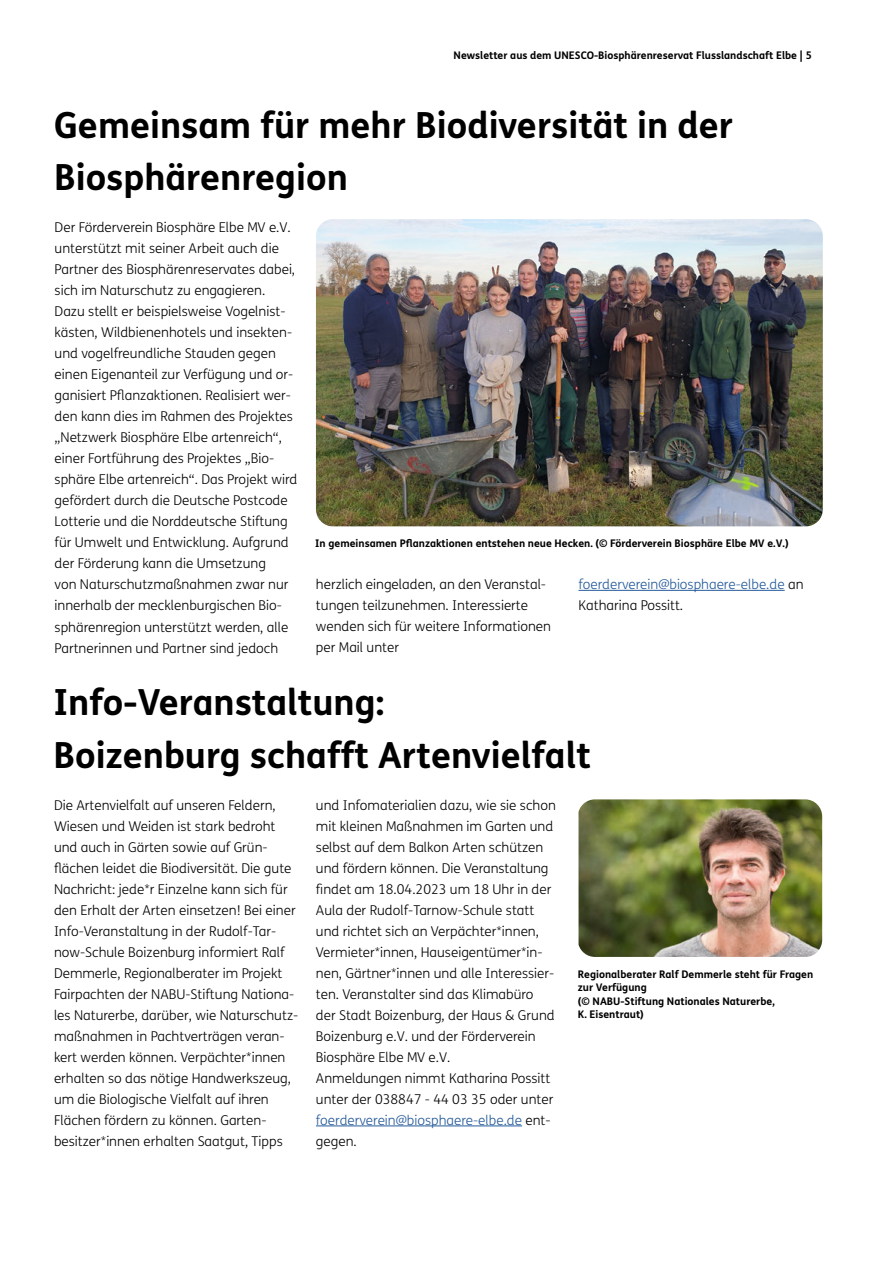
<style>
.page{position:relative;width:893px;height:1263px;background:#fff}
.page>*{position:absolute;margin:0;border:0;box-sizing:border-box;transform-origin:0 0}
.t1{font:700 36px/52.5px "FS Me";color:#000}
.t2{font:300 13.5px/21px "FS Me";color:#000}
.t3{font:300 13.5px/21px "FS Me";color:#265b9b}
.t4{font:700 10.5px/13.5px "FS Me";color:#000}
.s1{color:#000}
.s2{color:#265b9b}
</style>
<div class="page">
<img style="left:316px;top:219px;width:507px;height:307px">
<hr style="left:578px;top:590px;width:207px;height:1px;background:#265b9b">
<hr style="left:316px;top:1125px;width:206px;height:1px;background:#265b9b">
<img style="left:578px;top:799px;width:244px;height:158px">
<p class="t4" style="left:454px;top:49px;width:360px">Newsletter aus dem UNESCO-Biosphärenreservat Flusslandschaft Elbe | 5</p>
<h1 class="t1" style="left:54px;top:100px;width:681px">Gemeinsam für mehr Biodiversität in der<br>Biosphärenregion</h1>
<p class="t2" style="left:55px;top:218px;width:244px">Der Förderverein Biosphäre Elbe MV e.V. unterstützt mit seiner Arbeit auch die Partner des Biosphärenreservates dabei, sich im Naturschutz zu engagieren.<br>Dazu stellt er beispielsweise Vogelnist&shy;kästen, Wildbienenhotels und insekten&shy;und vogelfreundliche Stauden gegen einen Eigenanteil zur Verfügung und or&shy;ganisiert Pflanzaktionen. Realisiert wer&shy;den kann dies im Rahmen des Projektes „Netzwerk Biosphäre Elbe artenreich“, einer Fortführung des Projektes „Bio&shy;sphäre Elbe artenreich“. Das Projekt wird gefördert durch die Deutsche Postcode Lotterie und die Norddeutsche Stiftung für Umwelt und Entwicklung. Aufgrund der Förderung kann die Umsetzung<br>von Naturschutzmaßnahmen zwar nur innerhalb der mecklenburgischen Bio&shy;sphärenregion unterstützt werden, alle Partnerinnen und Partner sind jedoch</p>
<p class="t4" style="left:315px;top:537px;width:475px">In gemeinsamen Pflanzaktionen entstehen neue Hecken. (© Förderverein Biosphäre Elbe MV e.V.)</p>
<p class="t2" style="left:316px;top:574px;width:237px">herzlich eingeladen, an den Veranstal&shy;tungen teilzunehmen. Interessierte wenden sich für weitere Informationen per Mail unter</p>
<p class="t3" style="left:578px;top:574px;width:226px">foerderverein@biosphaere-elbe.de <span class="s1">an<br>Katharina Possitt.</span></p>
<h1 class="t1" style="left:53px;top:677px;width:539px">Info-Veranstaltung:<br>Boizenburg schafft Artenvielfalt</h1>
<p class="t2" style="left:54px;top:795px;width:246px">Die Artenvielfalt auf unseren Feldern, Wiesen und Weiden ist stark bedroht und auch in Gärten sowie auf Grün&shy;flächen leidet die Biodiversität. Die gute Nachricht: jede*r Einzelne kann sich für den Erhalt der Arten einsetzen! Bei einer Info-Veranstaltung in der Rudolf-Tar&shy;now-Schule Boizenburg informiert Ralf Demmerle, Regionalberater im Projekt Fairpachten der NABU-Stiftung Nationa&shy;les Naturerbe, darüber, wie Naturschutz&shy;maßnahmen in Pachtverträgen veran&shy;kert werden können. Verpächter*innen erhalten so das nötige Handwerkszeug, um die Biologische Vielfalt auf ihren Flächen fördern zu können. Garten&shy;besitzer*innen erhalten Saatgut, Tipps</p>
<p class="t2" style="left:316px;top:795px;width:241px">und Infomaterialien dazu, wie sie schon mit kleinen Maßnahmen im Garten und selbst auf dem Balkon Arten schützen und fördern können. Die Veranstaltung findet am 18.04.2023 um 18 Uhr in der Aula der Rudolf-Tarnow-Schule statt und richtet sich an Verpächter*innen, Vermieter*innen, Hauseigentümer*in&shy;nen, Gärtner*innen und alle Interessier&shy;ten. Veranstalter sind das Klimabüro der Stadt Boizenburg, der Haus &amp; Grund Boizenburg e.V. und der Förderverein Biosphäre Elbe MV e.V.<br>Anmeldungen nimmt Katharina Possitt unter der 038847 - 44 03 35 oder unter <span class="s2">foerderverein@biosphaere-elbe.de</span> ent&shy;gegen.</p>
<p class="t4" style="left:578px;top:968px;width:237px">Regionalberater Ralf Demmerle steht für Fragen zur Verfügung<br>(© NABU-Stiftung Nationales Naturerbe,<br>K. Eisentraut)</p>
</div>
